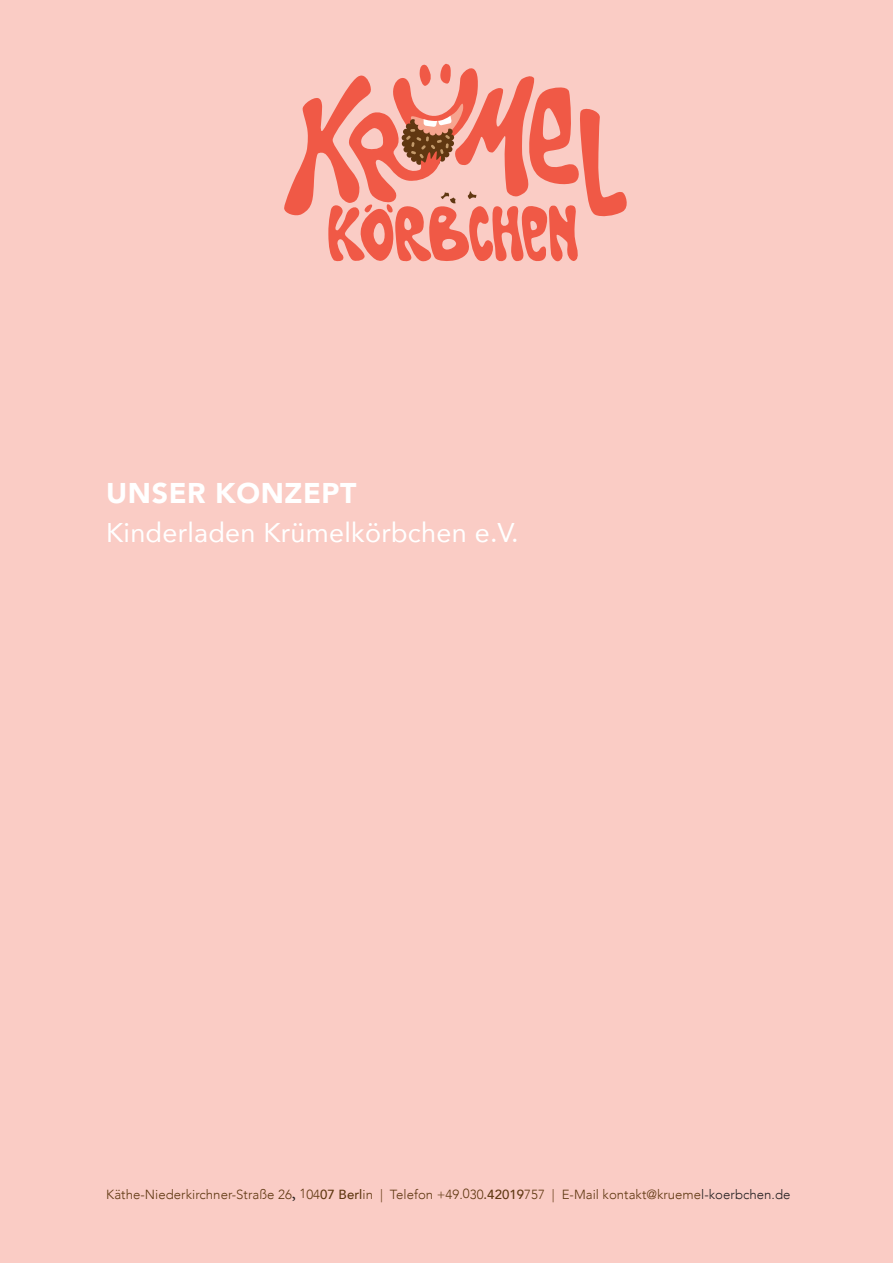
<style>
.page{position:relative;width:893px;height:1263px;background:#faccc5}
.page>*{position:absolute;margin:0;border:0;box-sizing:border-box;transform-origin:0 0}
.t1{font:900 28.5px "Avenir";letter-spacing:.02em;color:#fff}
.t2{font:27px "Avenir";letter-spacing:.01em;color:#fff}
.t3{font:300 13.2px "Avenir";letter-spacing:.005em;color:#603811}
.s1{font-family:"Minion Pro";font-weight:400;font-size:18px;color:#231f20}
.s2{font-weight:500}
.s3{color:#231f20}
</style>
<div class="page">
<svg style="left:284px;top:63px;width:343px;height:199px"></svg>
<h1 class="t1" style="left:106px;top:469px;width:252px">UNSER KONZEPT</h1>
<h2 class="t2" style="left:106px;top:511px;width:414px">Kinderladen Krümelkörbchen e.V.</h2>
<p class="t3" style="left:106px;top:1187px;width:686px">Käthe-Niederkirchner-Straße 26<span class="s1">,</span> 104<span class="s2">07 Berl</span>in | Telefon +49.030<span class="s2">.42019</span>757 | E-Mail kontakt@krueme<span class="s3">l-koerbchen.de</span></p>
</div>
